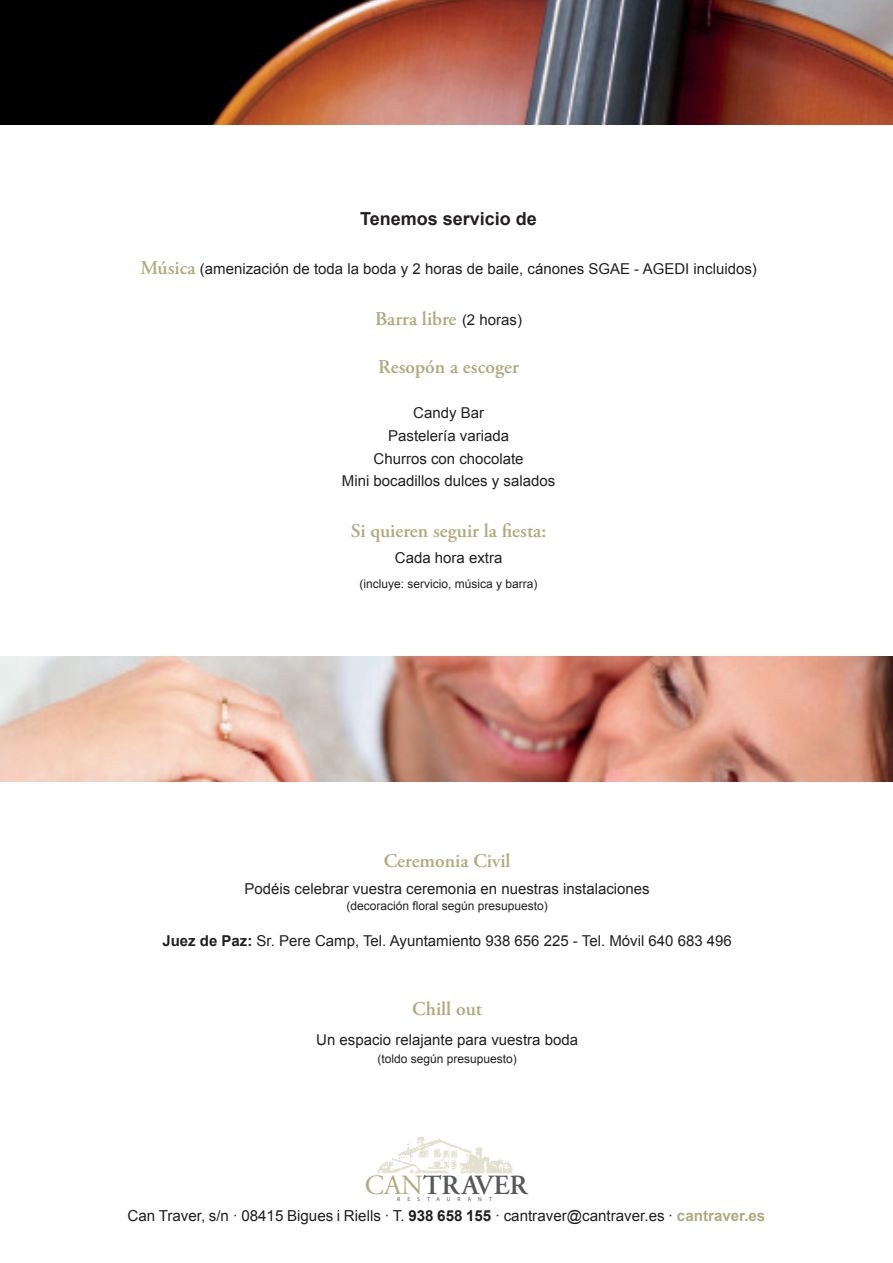
<style>
.page{position:relative;width:893px;height:1263px;background:#fff}
.page>*{position:absolute;margin:0;border:0;box-sizing:border-box;transform-origin:0 0}
.t1{font:600 27.75px "Adobe Garamond Pro";letter-spacing:-.01em;color:#57585a}
.t2{font:600 19.5px "Adobe Garamond Pro";color:#b1aa7d}
.t3{font:700 18px "Arial";color:#231f20}
.t4{font:15.15px "Arial";color:#231f20}
.t5{font:15px "Arial";color:#231f20}
.t6{font:12px "Arial";color:#231f20}
.t7{font:5.7px "Myriad Pro";letter-spacing:1.22em;color:#57585a}
.s1{font-family:"Adobe Garamond Pro";font-weight:600;font-size:19.5px;color:#b1aa7d}
.s2{font-family:"Arial";font-weight:400;font-size:15px;color:#231f20}
.s3{font-weight:700}
.s4{font-weight:400;color:#b1aa7d}
.s5{font-weight:700;color:#b1aa7d}
</style>
<div class="page">
<img style="left:0;top:0;width:893px;height:124px">
<img style="left:0;top:657px;width:893px;height:124px">
<svg style="left:377px;top:1137px;width:136px;height:36px"></svg>
<p class="t3" style="left:360px;top:206px;width:178px">Tenemos servicio de</p>
<p class="t5" style="left:140px;top:258px;width:618px"><span class="s1">Música</span> (amenización de toda la boda y 2 horas de baile, cánones SGAE - AGEDI incluidos)</p>
<p class="t2" style="left:375px;top:307px;width:148px">Barra libre <span class="s2">(2 horas)</span></p>
<p class="t2" style="left:378px;top:356px;width:142px">Resopón a escoger</p>
<p class="t5" style="left:413px;top:403px;width:72px">Candy Bar</p>
<p class="t5" style="left:388px;top:426px;width:122px">Pastelería variada</p>
<p class="t5" style="left:374px;top:448px;width:152px">Churros con chocolate</p>
<p class="t5" style="left:342px;top:471px;width:215px">Mini bocadillos dulces y salados</p>
<p class="t2" style="left:351px;top:520px;width:197px">Si quieren seguir la fiesta:</p>
<p class="t5" style="left:395px;top:547px;width:109px">Cada hora extra</p>
<p class="t6" style="left:360px;top:576px;width:180px">(incluye: servicio, música y barra)</p>
<p class="t2" style="left:384px;top:849px;width:128px">Ceremonia Civil</p>
<p class="t5" style="left:245px;top:879px;width:407px">Podéis celebrar vuestra ceremonia en nuestras instalaciones</p>
<p class="t6" style="left:346px;top:898px;width:203px">(decoración floral según presupuesto)</p>
<p class="t5" style="left:162px;top:931px;width:571px"><span class="s3">Juez de Paz:</span> Sr. Pere Camp, Tel. Ayuntamiento 938 656 225 - Tel. Móvil 640 683 496</p>
<p class="t2" style="left:412px;top:997px;width:71px">Chill out</p>
<p class="t5" style="left:316px;top:1030px;width:263px">Un espacio relajante para vuestra boda</p>
<p class="t6" style="left:377px;top:1051px;width:141px">(toldo según presupuesto)</p>
<p class="t1" style="left:365px;top:1169px;width:164px"><span class="s4">CAN</span>TRAVER</p>
<p class="t7" style="left:397px;top:1196px;width:96px">RESTAURANT</p>
<p class="t4" style="left:128px;top:1206px;width:639px">Can Traver, s/n · 08415 Bigues i Riells · T. <span class="s3">938 658 155</span> · cantraver@cantraver.es · <span class="s5">cantraver.es</span></p>
</div>
